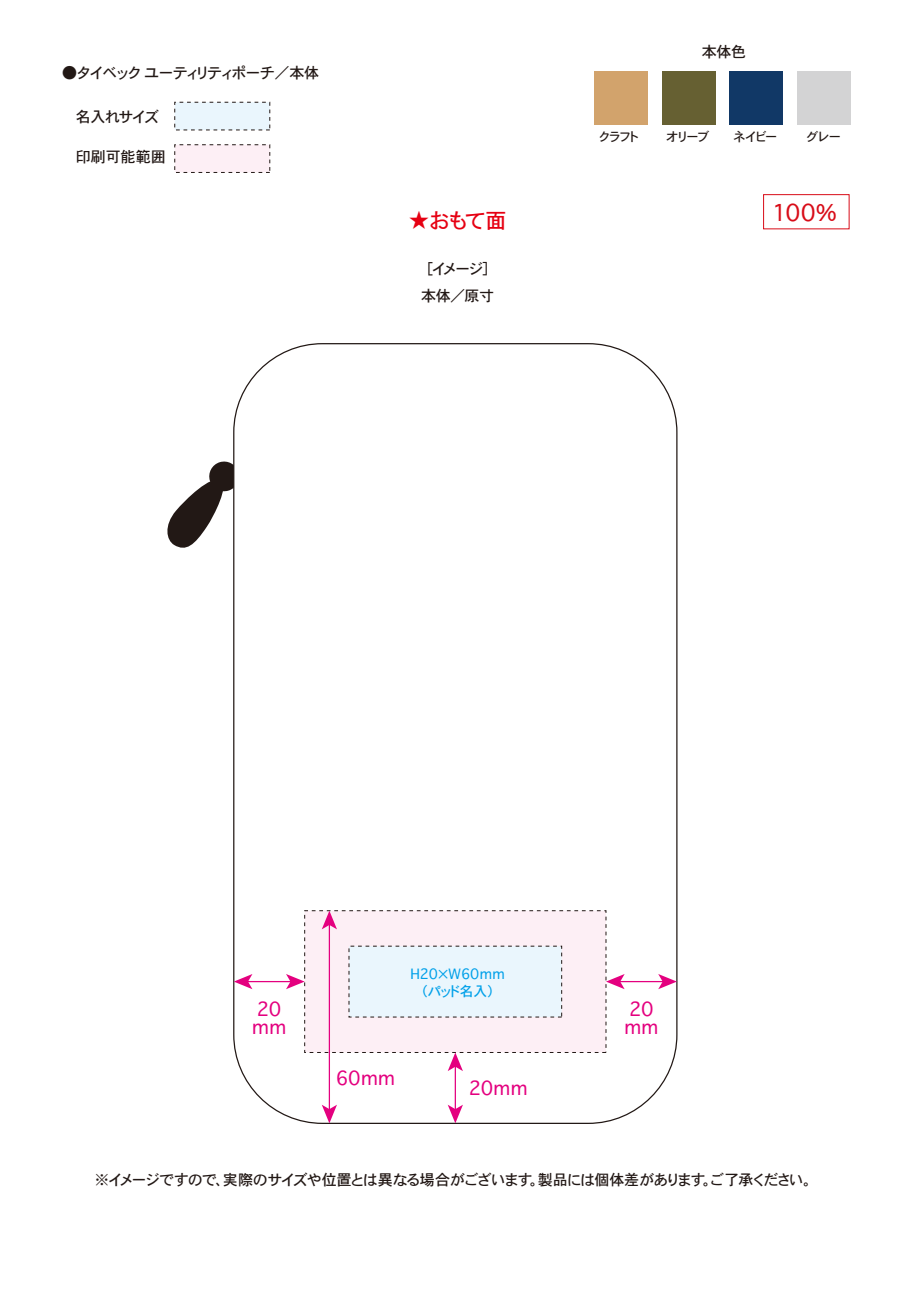
<style>
.page{position:relative;width:911px;height:1290px;background:#fff}
.page>*{position:absolute;margin:0;border:0;box-sizing:border-box;transform-origin:0 0}
.t1{font:22.5px "Osaka";color:#d80c18}
.t2{font:21.25px "Osaka";color:#e60012}
.t3{font:18.75px/18.8px "Osaka";letter-spacing:.02em;color:#e4007f}
.t4{font:15px/27.2px "Osaka";color:#221815;text-align:center}
.t5{font:13.75px/17.5px "Osaka";letter-spacing:-.005em;color:#00a0e9;text-align:center}
.t6{font:12.5px "Osaka";letter-spacing:.015em;color:#221815}
</style>
<div class="page">
<svg style="left:167px;top:461px;width:66px;height:87px"></svg>
<div style="left:304px;top:910px;width:302px;height:142px;background:#fdeff5"></div>
<div style="left:349px;top:946px;width:213px;height:71px;background:#eaf6fd"></div>
<div style="left:763px;top:194px;width:86px;height:35px;border:1px solid #d80c18"></div>
<div style="left:174px;top:102px;width:96px;height:28px;background:#eaf6fd"></div>
<div style="left:174px;top:145px;width:96px;height:28px;background:#fdeff5"></div>
<hr style="left:455px;top:1066px;width:1px;height:44px;background:#e4007f">
<svg style="left:448px;top:1052px;width:15px;height:19px"></svg>
<svg style="left:448px;top:1105px;width:15px;height:18px"></svg>
<hr style="left:329px;top:924px;width:1px;height:186px;background:#e4007f">
<svg style="left:322px;top:911px;width:15px;height:18px"></svg>
<svg style="left:322px;top:1105px;width:15px;height:18px"></svg>
<hr style="left:247px;top:981px;width:44px;height:1px;background:#e4007f">
<svg style="left:234px;top:974px;width:18px;height:15px"></svg>
<svg style="left:286px;top:974px;width:19px;height:15px"></svg>
<hr style="left:619px;top:981px;width:44px;height:1px;background:#e4007f">
<svg style="left:606px;top:974px;width:18px;height:15px"></svg>
<svg style="left:658px;top:974px;width:19px;height:15px"></svg>
<div style="left:594px;top:72px;width:53px;height:53px;background:#d2a36c"></div>
<div style="left:662px;top:72px;width:53px;height:53px;background:#666032"></div>
<div style="left:730px;top:72px;width:53px;height:53px;background:#113866"></div>
<div style="left:797px;top:72px;width:53px;height:53px;background:#d3d3d4"></div>
<p class="t4" style="left:62px;top:58px;width:258px">●タイベック ユーティリティポーチ／本体</p>
<p class="t4" style="left:76px;top:103px;width:85px">名入れサイズ</p>
<p class="t4" style="left:76px;top:142px;width:92px">印刷可能範囲</p>
<h2 class="t2" style="left:408px;top:207px;width:100px">★おもて面</h2>
<p class="t4" style="left:421px;top:254px;width:74px">［イメージ］本体／原寸</p>
<p class="t4" style="left:701px;top:37px;width:46px">本体色</p>
<p class="t6" style="left:599px;top:128px;width:41px">クラフト</p>
<p class="t6" style="left:666px;top:128px;width:45px">オリーブ</p>
<p class="t6" style="left:733px;top:128px;width:45px">ネイビー</p>
<p class="t6" style="left:806px;top:128px;width:36px">グレー</p>
<h1 class="t1" style="left:772px;top:199px;width:66px">100%</h1>
<p class="t3" style="left:252px;top:999px;width:35px">20 mm</p>
<p class="t5" style="left:410px;top:965px;width:96px">H20×W60mm（パッド名入）</p>
<p class="t3" style="left:336px;top:1068px;width:61px">60mm</p>
<p class="t3" style="left:469px;top:1078px;width:60px">20mm</p>
<p class="t3" style="left:624px;top:999px;width:35px">20 mm</p>
<p class="t4" style="left:94px;top:1165px;width:720px">※イメージですので、実際のサイズや位置とは異なる場合がございます。製品には個体差があります。ご了承ください。</p>
</div>
